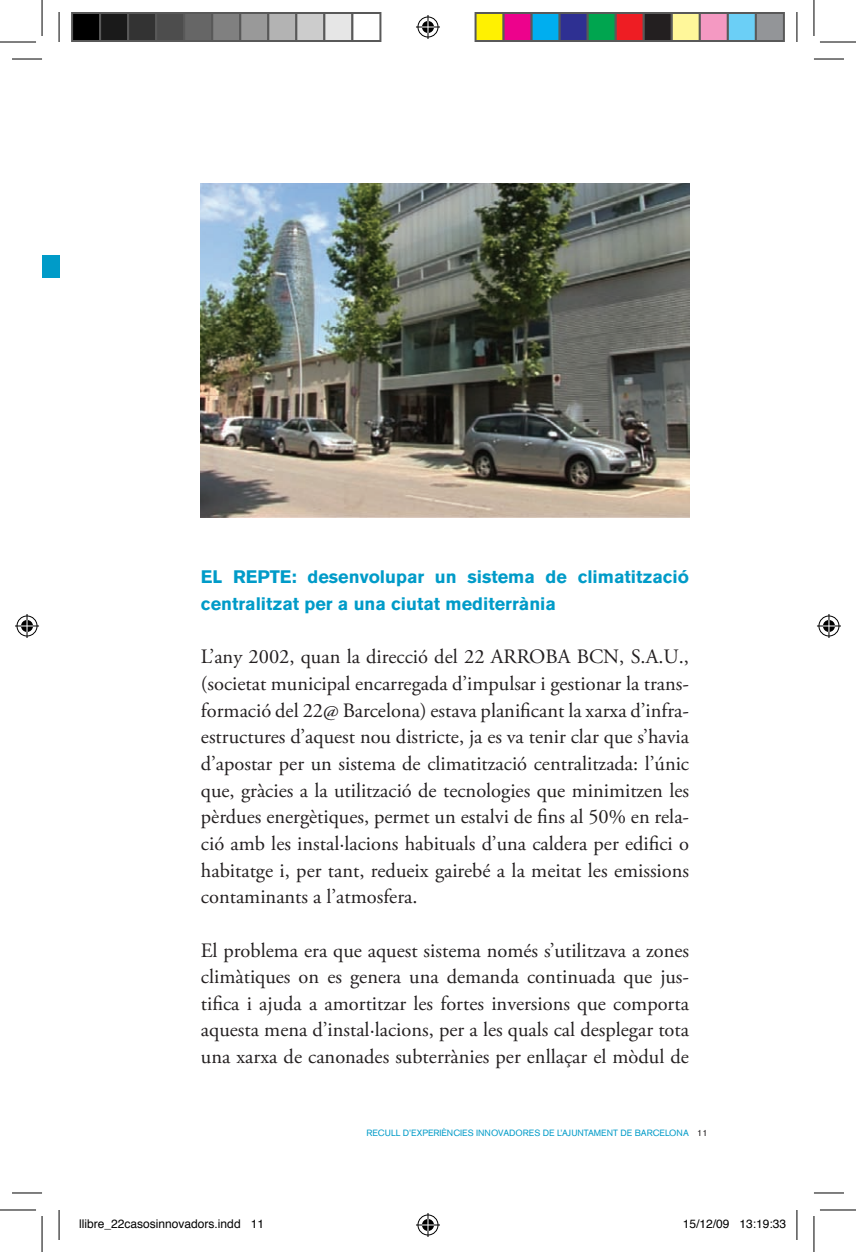
<style>
.page{position:relative;width:856px;height:1252px;background:#fff}
.page>*{position:absolute;margin:0;border:0;box-sizing:border-box;transform-origin:0 0}
.t1{font:20.4px/26.6px "Adobe Garamond Pro";color:#231f20;text-align:justify}
.t2{font:700 18px/26.6px "Akzidenz Grotesk BQ";color:#009bc8}
.t3{font:12px "Helvetica";color:#000}
.t4{font:9px "Akzidenz Grotesk BQ";color:#009bc8}
.s1{color:#231f20}
</style>
<div class="page">
<div style="left:42px;top:255px;width:17px;height:22px;background:#009bc8"></div>
<img style="left:201px;top:184px;width:487px;height:334px">
<hr style="left:12px;top:59px;width:30px;height:1px;background:#000">
<hr style="left:813px;top:59px;width:30px;height:1px;background:#000">
<hr style="left:12px;top:1193px;width:30px;height:1px;background:#000">
<hr style="left:813px;top:1193px;width:30px;height:1px;background:#000">
<hr style="left:59px;top:12px;width:1px;height:30px;background:#000">
<hr style="left:59px;top:1210px;width:1px;height:30px;background:#000">
<hr style="left:796px;top:12px;width:1px;height:30px;background:#000">
<hr style="left:796px;top:1210px;width:1px;height:30px;background:#000">
<hr style="left:0;top:42px;width:36px;height:1px;background:#000">
<hr style="left:819px;top:42px;width:36px;height:1px;background:#000">
<hr style="left:0;top:1210px;width:36px;height:1px;background:#000">
<hr style="left:819px;top:1210px;width:36px;height:1px;background:#000">
<hr style="left:42px;top:0;width:1px;height:36px;background:#000">
<hr style="left:42px;top:1216px;width:1px;height:36px;background:#000">
<hr style="left:813px;top:0;width:1px;height:36px;background:#000">
<hr style="left:813px;top:1216px;width:1px;height:36px;background:#000">
<svg style="left:416px;top:15px;width:24px;height:24px"></svg>
<svg style="left:416px;top:1213px;width:24px;height:24px"></svg>
<svg style="left:15px;top:614px;width:24px;height:24px"></svg>
<svg style="left:817px;top:614px;width:23px;height:24px"></svg>
<div style="left:72px;top:13px;width:28px;height:28px;background:#000"></div>
<div style="left:71px;top:12px;width:30px;height:30px;border:2px solid #595959"></div>
<div style="left:100px;top:13px;width:28px;height:28px;background:#1a1a1a"></div>
<div style="left:99px;top:12px;width:30px;height:30px;border:2px solid #595959"></div>
<div style="left:128px;top:13px;width:28px;height:28px;background:#333"></div>
<div style="left:127px;top:12px;width:30px;height:30px;border:2px solid #595959"></div>
<div style="left:156px;top:13px;width:28px;height:28px;background:#4d4d4d"></div>
<div style="left:155px;top:12px;width:30px;height:30px;border:2px solid #595959"></div>
<div style="left:184px;top:13px;width:28px;height:28px;background:#666"></div>
<div style="left:183px;top:12px;width:30px;height:30px;border:2px solid #595959"></div>
<div style="left:212px;top:13px;width:28px;height:28px;background:#808080"></div>
<div style="left:211px;top:12px;width:30px;height:30px;border:2px solid #595959"></div>
<div style="left:240px;top:13px;width:28px;height:28px;background:#999"></div>
<div style="left:239px;top:12px;width:30px;height:30px;border:2px solid #595959"></div>
<div style="left:268px;top:13px;width:28px;height:28px;background:#b3b3b3"></div>
<div style="left:267px;top:12px;width:30px;height:30px;border:2px solid #595959"></div>
<div style="left:296px;top:13px;width:28px;height:28px;background:#ccc"></div>
<div style="left:295px;top:12px;width:30px;height:30px;border:2px solid #595959"></div>
<div style="left:324px;top:13px;width:28px;height:28px;background:#e6e6e6"></div>
<div style="left:323px;top:12px;width:30px;height:30px;border:2px solid #595959"></div>
<div style="left:351px;top:12px;width:30px;height:30px;border:2px solid #595959"></div>
<div style="left:475px;top:13px;width:28px;height:28px;background:#fff101"></div>
<div style="left:474px;top:12px;width:30px;height:30px;border:2px solid #595959"></div>
<div style="left:503px;top:13px;width:28px;height:28px;background:#ed028c"></div>
<div style="left:502px;top:12px;width:30px;height:30px;border:2px solid #595959"></div>
<div style="left:531px;top:13px;width:28px;height:28px;background:#00aeef"></div>
<div style="left:530px;top:12px;width:30px;height:30px;border:2px solid #595959"></div>
<div style="left:559px;top:13px;width:28px;height:28px;background:#2e3092"></div>
<div style="left:558px;top:12px;width:30px;height:30px;border:2px solid #595959"></div>
<div style="left:587px;top:13px;width:28px;height:28px;background:#00a54f"></div>
<div style="left:586px;top:12px;width:30px;height:30px;border:2px solid #595959"></div>
<div style="left:615px;top:13px;width:28px;height:28px;background:#ee1d23"></div>
<div style="left:614px;top:12px;width:30px;height:30px;border:2px solid #595959"></div>
<div style="left:643px;top:13px;width:28px;height:28px;background:#231f20"></div>
<div style="left:642px;top:12px;width:30px;height:30px;border:2px solid #595959"></div>
<div style="left:671px;top:13px;width:28px;height:28px;background:#fff79a"></div>
<div style="left:670px;top:12px;width:30px;height:30px;border:2px solid #595959"></div>
<div style="left:699px;top:13px;width:28px;height:28px;background:#f499c2"></div>
<div style="left:698px;top:12px;width:30px;height:30px;border:2px solid #595959"></div>
<div style="left:727px;top:13px;width:28px;height:28px;background:#6bcff6"></div>
<div style="left:726px;top:12px;width:30px;height:30px;border:2px solid #595959"></div>
<div style="left:755px;top:13px;width:28px;height:28px;background:#939598"></div>
<div style="left:754px;top:12px;width:30px;height:30px;border:2px solid #595959"></div>
<p class="t2" style="left:201px;top:564px;width:489px">EL REPTE: desenvolupar un sistema de climatització centralitzat per a una ciutat mediterrània</p>
<p class="t1" style="left:201px;top:644px;width:489px">L’any 2002, quan la direcció del 22 ARROBA BCN, S.A.U., (societat municipal encarregada d’impulsar i gestionar la trans&shy;formació del 22@ Barcelona) estava planificant la xarxa d’infra&shy;estructures d’aquest nou districte, ja es va tenir clar que s’havia d’apostar per un sistema de climatització centralitzada: l’únic que, gràcies a la utilització de tecnologies que minimitzen les pèrdues energètiques, permet un estalvi de fins al 50% en rela&shy;ció amb les instal·lacions habituals d’una caldera per edifici o habitatge i, per tant, redueix gairebé a la meitat les emissions contaminants a l’atmosfera.</p>
<p class="t1" style="left:201px;top:937px;width:489px">El problema era que aquest sistema només s’utilitzava a zones climàtiques on es genera una demanda continuada que jus&shy;tifica i ajuda a amortitzar les fortes inversions que comporta aquesta mena d’instal·lacions, per a les quals cal desplegar tota una xarxa de canonades subterrànies per enllaçar el mòdul de</p>
<p class="t4" style="left:366px;top:1127px;width:342px">RECULL D’EXPERIÈNCIES INNOVADORES DE L’AJ UNTAMENT DE BARCELONA <span class="s1">11</span></p>
<p class="t3" style="left:79px;top:1213px;width:186px">llibre_22casosinnovadors.indd 11</p>
<p class="t3" style="left:682px;top:1213px;width:105px">15/12/09 13:19:33</p>
</div>
